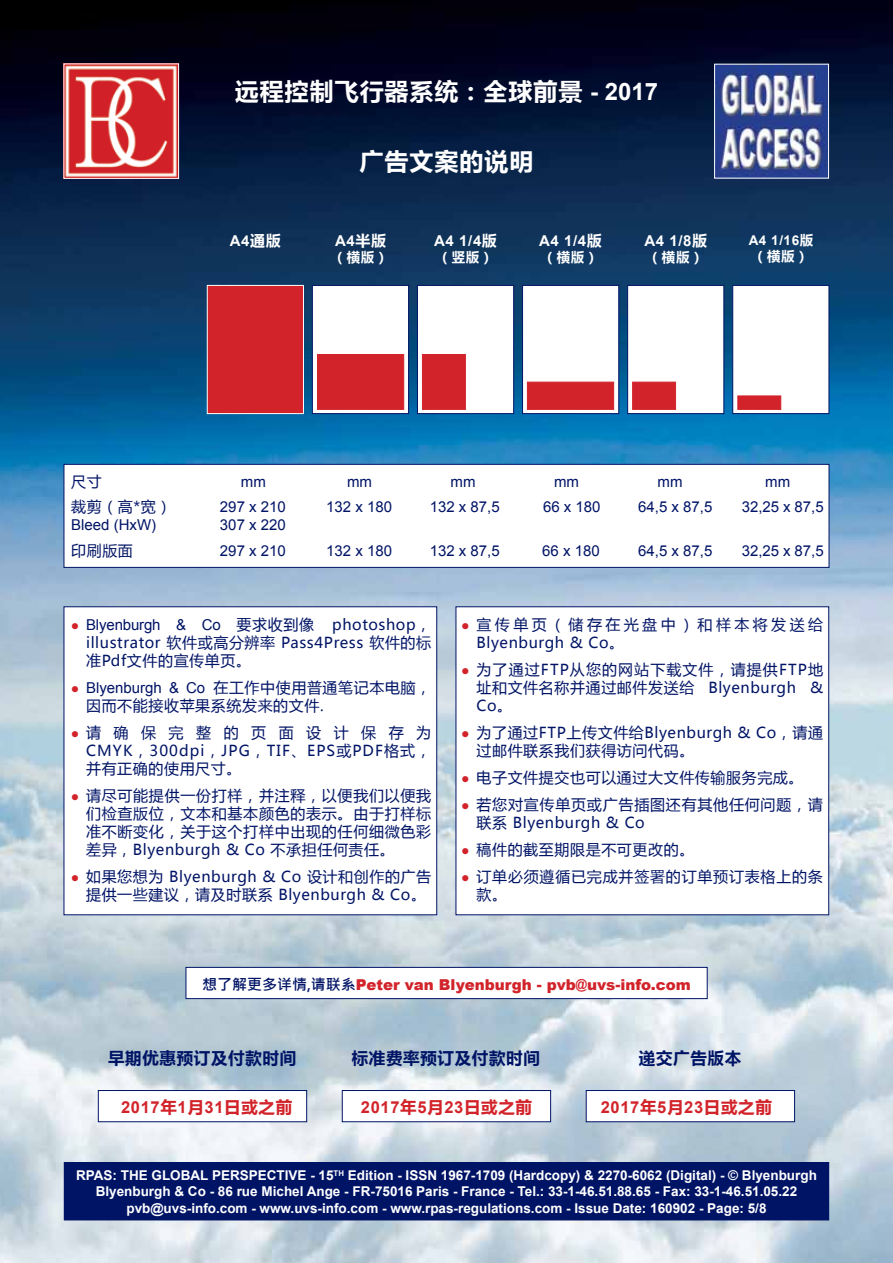
<style>
.page{position:relative;width:893px;height:1263px;background:#fff}
.page>*{position:absolute;margin:0;border:0;box-sizing:border-box;transform-origin:0 0}
.t1{font:700 24px "Microsoft Ya Hei";letter-spacing:.04em;color:#fff}
.t2{font:700 16.5px "Arial";letter-spacing:.04em;color:#d2232a}
.t3{font:700 16.5px "Microsoft Ya Hei";letter-spacing:.04em;color:#001466}
.t4{font:15px/18px "Microsoft Ya Hei";letter-spacing:.04em;color:#001466}
.t5{font:15px "Arial";color:#001466}
.t6{font:900 15px "Arial";color:#d2232a}
.t7{font:15px/18px "Microsoft Ya Hei";letter-spacing:.23em;color:#001466}
.t8{font:700 15px "Arial";letter-spacing:.04em;color:#fff}
.t9{font:700 13.5px "Arial";color:#fff}
.t10{font:700 13.5px "Microsoft Ya Hei";letter-spacing:.04em;color:#fff}
.s1{font-family:"Arial"}
.s2{font-family:"Microsoft Ya Hei"}
.s3{color:#d2232a}
.s4{font-family:"Microsoft Jheng Hei";font-weight:700;color:#001466}
</style>
<div class="page">
<img style="left:0;top:0;width:893px;height:1263px">
<div style="left:64px;top:1162px;width:765px;height:58px;background:#001466"></div>
<div style="left:64px;top:464px;width:765px;height:104px;background:#fff;border:1px solid #001466"></div>
<div style="left:456px;top:607px;width:373px;height:308px;background:#fff"></div>
<div style="left:64px;top:607px;width:373px;height:308px;background:#fff"></div>
<img style="left:66px;top:66px;width:111px;height:110px">
<div style="left:186px;top:967px;width:521px;height:32px;background:#fff;border:1px solid #001466"></div>
<div style="left:207px;top:285px;width:97px;height:129px;background:#d2232a;border:1px solid #fff"></div>
<div style="left:312px;top:285px;width:97px;height:129px;background:#fff;border:1px solid #001466"></div>
<div style="left:417px;top:285px;width:97px;height:129px;background:#fff;border:1px solid #001466"></div>
<div style="left:522px;top:285px;width:97px;height:129px;background:#fff;border:1px solid #001466"></div>
<div style="left:627px;top:285px;width:97px;height:129px;background:#fff;border:1px solid #001466"></div>
<div style="left:732px;top:285px;width:97px;height:129px;background:#fff;border:1px solid #001466"></div>
<div style="left:317px;top:354px;width:87px;height:56px;background:#d2232a;border:1px solid #d2232a"></div>
<div style="left:422px;top:354px;width:44px;height:56px;background:#d2232a;border:1px solid #d2232a"></div>
<div style="left:527px;top:382px;width:87px;height:28px;background:#d2232a;border:1px solid #d2232a"></div>
<div style="left:632px;top:382px;width:44px;height:28px;background:#d2232a;border:1px solid #d2232a"></div>
<div style="left:738px;top:396px;width:43px;height:14px;background:#d2232a;border:1px solid #d2232a"></div>
<div style="left:586px;top:1090px;width:209px;height:32px;background:#fff;border:1px solid #001466"></div>
<div style="left:342px;top:1090px;width:209px;height:32px;background:#fff;border:1px solid #001466"></div>
<div style="left:98px;top:1090px;width:209px;height:32px;background:#fff;border:1px solid #001466"></div>
<img style="left:716px;top:66px;width:111px;height:110px">
<div style="left:714px;top:64px;width:115px;height:114px;border:1px solid #fff"></div>
<h1 class="t1" style="left:235px;top:75px;width:425px">远程控制飞行器系统 : 全球前景 <span class="s1">- 2017</span></h1>
<h1 class="t1" style="left:360px;top:145px;width:175px">广告文案的说明</h1>
<p class="t8" style="left:230px;top:231px;width:52px">A4<span class="s2">通版</span></p>
<p class="t8" style="left:335px;top:231px;width:52px">A4<span class="s2">半版</span></p>
<p class="t10" style="left:333px;top:248px;width:57px">（横版）</p>
<p class="t8" style="left:434px;top:231px;width:64px">A4 1/4<span class="s2">版</span></p>
<p class="t10" style="left:438px;top:248px;width:57px">（竖版）</p>
<p class="t8" style="left:539px;top:231px;width:64px">A4 1/4<span class="s2">版</span></p>
<p class="t10" style="left:543px;top:248px;width:57px">（横版）</p>
<p class="t8" style="left:644px;top:231px;width:64px">A4 1/8<span class="s2">版</span></p>
<p class="t10" style="left:648px;top:248px;width:57px">（横版）</p>
<p class="t9" style="left:749px;top:231px;width:66px">A4 1/16<span class="s2">版</span></p>
<p class="t10" style="left:753px;top:247px;width:57px">（横版）</p>
<p class="t4" style="left:71px;top:472px;width:32px">尺寸</p>
<p class="t5" style="left:241px;top:471px;width:26px">mm</p>
<p class="t5" style="left:347px;top:471px;width:26px">mm</p>
<p class="t5" style="left:451px;top:471px;width:26px">mm</p>
<p class="t5" style="left:554px;top:471px;width:26px">mm</p>
<p class="t5" style="left:658px;top:471px;width:26px">mm</p>
<p class="t5" style="left:765px;top:471px;width:26px">mm</p>
<p class="t4" style="left:71px;top:497px;width:102px">裁剪（高*宽）</p>
<p class="t5" style="left:220px;top:497px;width:67px">297 x 210</p>
<p class="t5" style="left:326px;top:497px;width:67px">132 x 180</p>
<p class="t5" style="left:430px;top:497px;width:72px">132 x 87,5</p>
<p class="t5" style="left:543px;top:497px;width:59px">66 x 180</p>
<p class="t5" style="left:638px;top:497px;width:76px">64,5 x 87,5</p>
<p class="t5" style="left:742px;top:497px;width:84px">32,25 x 87,5</p>
<p class="t5" style="left:71px;top:515px;width:87px">Bleed (HxW)</p>
<p class="t5" style="left:220px;top:515px;width:67px">307 x 220</p>
<p class="t4" style="left:71px;top:541px;width:63px">印刷版面</p>
<p class="t5" style="left:220px;top:540px;width:67px">297 x 210</p>
<p class="t5" style="left:326px;top:540px;width:67px">132 x 180</p>
<p class="t5" style="left:430px;top:540px;width:72px">132 x 87,5</p>
<p class="t5" style="left:542px;top:540px;width:59px">66 x 180</p>
<p class="t5" style="left:638px;top:540px;width:76px">64,5 x 87,5</p>
<p class="t5" style="left:742px;top:540px;width:84px">32,25 x 87,5</p>
<p class="t4" style="left:86px;top:615px;width:347px;text-align:justify;text-indent:-15px"><span class="s3">●</span> <span class="s1">Blyenburgh &amp; Co</span> 要求收到像 photoshop，illustrator 软件或高分辨率 Pass4Press 软件的标准Pdf文件的宣传单页。</p>
<p class="t4" style="left:86px;top:678px;width:347px;text-indent:-15px"><span class="s3">●</span> <span class="s1">Blyenburgh &amp; Co</span> 在工作中使用普通笔记本电脑，因而不能接收苹果系统发来的文件.</p>
<p class="t4" style="left:86px;top:723px;width:347px;text-align:justify;text-indent:-15px"><span class="s3">●</span>请确保完整的页面设计保存为CMYK，300dpi，JPG，TIF、EPS或PDF格式，并有正确的使用尺寸。</p>
<p class="t4" style="left:86px;top:786px;width:347px;text-align:justify;text-indent:-15px"><span class="s3">●</span> 请尽可能提供一份打样，并注释，以便我们以便我们检查版位，文本和基本颜色的表示。由于打样标准不断变化，关于这个打样中出现的任何细微色彩差异，Blyenburgh &amp; Co 不承担任何责任。</p>
<p class="t4" style="left:86px;top:867px;width:347px;text-indent:-15px"><span class="s3">●</span> 如果您想为 Blyenburgh &amp; Co 设计和创作的广告提供一些建议，请及时联系 Blyenburgh &amp; Co。</p>
<p class="t7" style="left:476px;top:615px;width:348px;text-indent:-15px"><span class="s3">●</span> 宣传单页（储存在光盘中）和样本将发送给<br>Blyenburgh &amp; Co。</p>
<p class="t4" style="left:476px;top:660px;width:348px;text-align:justify;text-indent:-15px"><span class="s3">●</span> 为了通过FTP从您的网站下载文件，请提供FTP地址和文件名称并通过邮件发送给 Blyenburgh &amp; Co。</p>
<p class="t4" style="left:476px;top:723px;width:348px;text-indent:-15px"><span class="s3">●</span> 为了通过FTP上传文件给Blyenburgh &amp; Co，请通过邮件联系我们获得访问代码。</p>
<p class="t4" style="left:462px;top:768px;width:343px"><span class="s3">●</span> 电子文件提交也可以通过大文件传输服务完成。</p>
<p class="t4" style="left:476px;top:795px;width:348px;text-indent:-15px"><span class="s3">●</span> 若您对宣传单页或广告插图还有其他任何问题，请联系 Blyenburgh &amp; Co</p>
<p class="t4" style="left:462px;top:840px;width:234px"><span class="s3">●</span> 稿件的截至期限是不可更改的。</p>
<p class="t4" style="left:476px;top:867px;width:348px;text-indent:-15px"><span class="s3">●</span> 订单必须遵循已完成并签署的订单预订表格上的条款。</p>
<p class="t6" style="left:202px;top:973px;width:490px"><span class="s4">想了解更多详情,请联系</span>Peter van Blyenburgh - pvb@uvs-info.com</p>
<p class="t3" style="left:108px;top:1047px;width:190px">早期优惠预订及付款时间</p>
<p class="t3" style="left:352px;top:1047px;width:190px">标准费率预订及付款时间</p>
<p class="t3" style="left:639px;top:1047px;width:104px">递交广告版本</p>
<p class="t2" style="left:121px;top:1096px;width:173px">2017<span class="s2">年</span>1<span class="s2">月</span>31<span class="s2">日或之前</span></p>
<p class="t2" style="left:361px;top:1096px;width:173px">2017<span class="s2">年</span>5<span class="s2">月</span>23<span class="s2">日或之前</span></p>
<p class="t2" style="left:601px;top:1096px;width:173px">2017<span class="s2">年</span>5<span class="s2">月</span>23<span class="s2">日或之前</span></p>
<p class="t9" style="left:76px;top:1166px;width:164px">RPAS: The Global Persp</p>
<p class="t9" style="left:258px;top:1166px;width:561px">ective - 15<sup>th</sup> Edition - ISSN 1967-1709 (Hardcopy) &amp; 2270-6062 (Digital) - © Blyenburgh</p>
<p class="t9" style="left:96px;top:1182px;width:703px">Blyenburgh &amp; Co - 86 rue Michel Ange - FR-75016 Paris - France - Tel.: 33-1-46.51.88.65 - Fax: 33-1-46.51.05.22</p>
<p class="t9" style="left:126px;top:1199px;width:642px">pvb@uvs-info.com - www.uvs-info.com - www.rpas-regulations.com - Issue Date: 160902 - Page: 5/8</p>
</div>
